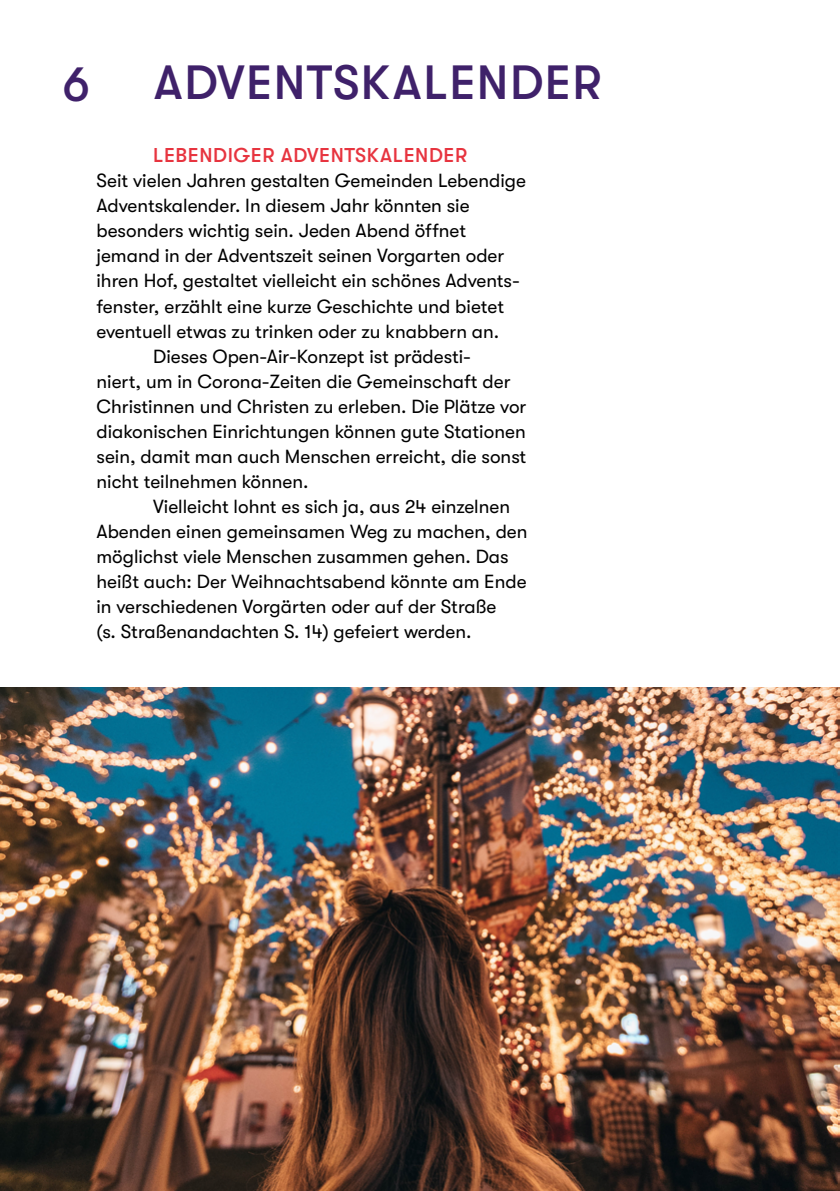
<style>
.page{position:relative;width:840px;height:1191px;background:#fff}
.page>*{position:absolute;margin:0;border:0;box-sizing:border-box;transform-origin:0 0}
.t1{font:500 48px "GT Walsheim Pro";letter-spacing:.03em;color:#3f216a}
.t2{font:500 20px "GT Walsheim Pro";letter-spacing:.03em;color:#e7343f}
.t3{font:19px "GT Walsheim Pro";color:#000}
</style>
<div class="page">
<img style="left:0;top:687px;width:839px;height:504px">
<h1 class="t1" style="left:62px;top:57px;width:29px">6</h1>
<h1 class="t1" style="left:154px;top:56px;width:449px">ADVENTSKALENDER</h1>
<p class="t2" style="left:153px;top:144px;width:315px">LEBENDIGER ADVENTSKALENDER</p>
<p class="t3" style="left:96px;top:170px;width:431px">Seit vielen Jahren gestalten Gemeinden Lebendige</p>
<p class="t3" style="left:96px;top:195px;width:374px">Adventskalender. In diesem Jahr könnten sie</p>
<p class="t3" style="left:96px;top:220px;width:371px">besonders wichtig sein. Jeden Abend öffnet</p>
<p class="t3" style="left:96px;top:245px;width:409px">jemand in der Adventszeit seinen Vorgarten oder</p>
<p class="t3" style="left:96px;top:270px;width:424px">ihren Hof, gestaltet vielleicht ein schönes Advents-</p>
<p class="t3" style="left:96px;top:295px;width:409px">fenster, erzählt eine kurze Geschichte und bietet</p>
<p class="t3" style="left:96px;top:320px;width:404px">eventuell etwas zu trinken oder zu knabbern an.</p>
<p class="t3" style="left:153px;top:345px;width:319px">Dieses Open-Air-Konzept ist prädesti-</p>
<p class="t3" style="left:96px;top:370px;width:415px">niert, um in Corona-Zeiten die Gemeinschaft der</p>
<p class="t3" style="left:96px;top:395px;width:431px">Christinnen und Christen zu erleben. Die Plätze vor</p>
<p class="t3" style="left:96px;top:420px;width:430px">diakonischen Einrichtungen können gute Stationen</p>
<p class="t3" style="left:96px;top:445px;width:431px">sein, damit man auch Menschen erreicht, die sonst</p>
<p class="t3" style="left:96px;top:470px;width:214px">nicht teilnehmen können.</p>
<p class="t3" style="left:153px;top:495px;width:358px">Vielleicht lohnt es sich ja, aus 24 einzelnen</p>
<p class="t3" style="left:96px;top:520px;width:432px">Abenden einen gemeinsamen Weg zu machen, den</p>
<p class="t3" style="left:96px;top:545px;width:413px">möglichst viele Menschen zusammen gehen. Das</p>
<p class="t3" style="left:96px;top:570px;width:431px">heißt auch: Der Weihnachtsabend könnte am Ende</p>
<p class="t3" style="left:96px;top:595px;width:401px">in verschiedenen Vorgärten oder auf der Straße</p>
<p class="t3" style="left:96px;top:620px;width:376px">(s. Straßenandachten S. 14) gefeiert werden.</p>
</div>
